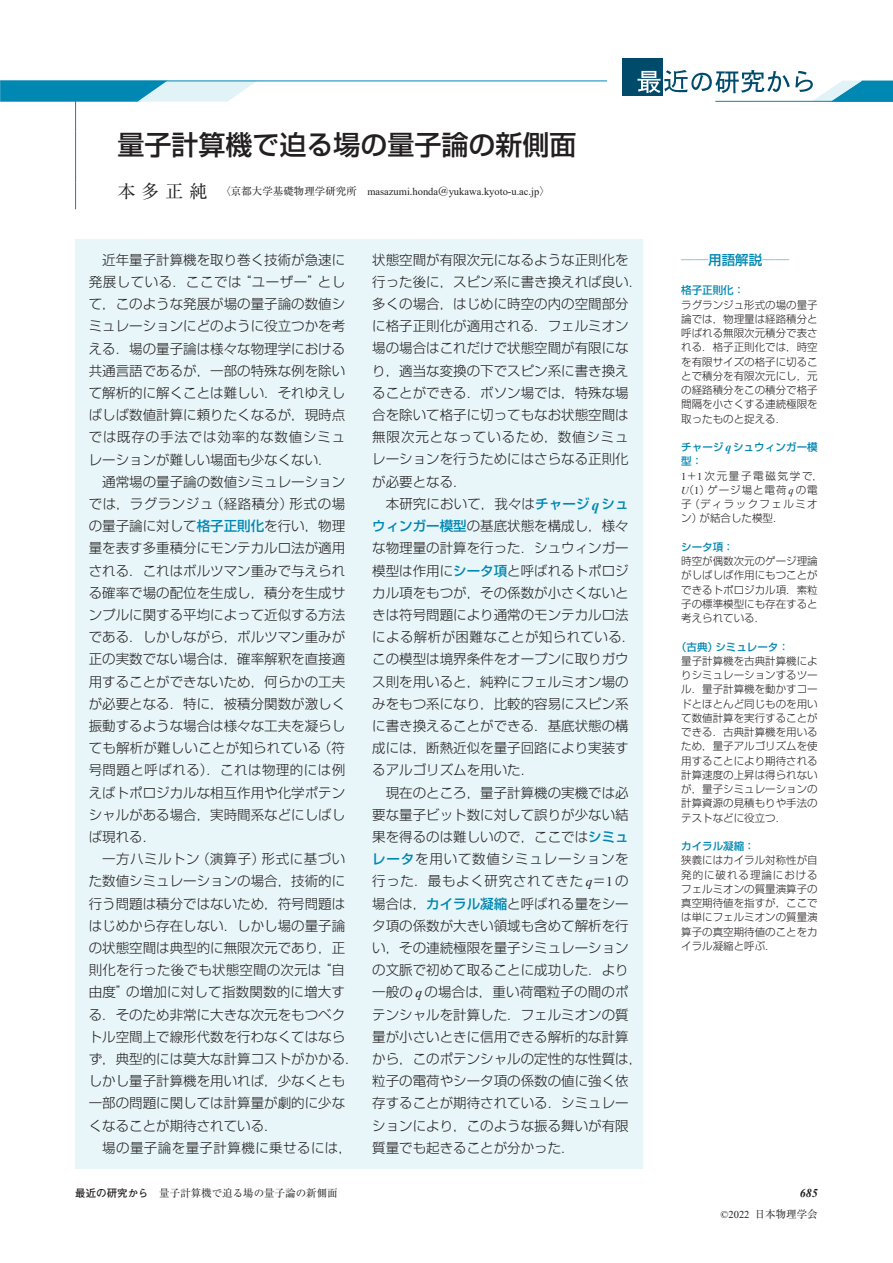
<style>
.page{position:relative;width:893px;height:1263px;background:#fff}
.page>*{position:absolute;margin:0;border:0;box-sizing:border-box;transform-origin:0 0}
.t1{font:500 27px "Shin Go Pr 6";color:#231f20}
.t2{font:300 13.5px/22.2px "Shin Go Pr 6";color:#231f20}
.t3{font:300 13.5px "Shin Go Pr 6";letter-spacing:.03em;color:#231f20}
.t4{font:300 13.5px "Koz Min Pro";color:#0087b2}
.t5{font:italic 700 12px "Times New Roman";color:#231f20}
.t6{font:300 10.5px/14.2px "Shin Go Pr 6";color:#231f20;text-align:justify}
.t7{font:300 10.5px/14.2px "Shin Go Pr 6";letter-spacing:.135em;color:#231f20}
.t8{font:10.5px "Times New Roman";color:#231f20}
.t9{font:10.5px "Ryumin Pr 6";color:#231f20}
.t10{font:500 10.5px "Shin Go Pr 6";color:#0087b2}
.s1{font-family:"Ryumin Pr 6";font-size:18px}
.s2{font-family:"Ryumin Pr 6"}
.s3{font-weight:500;color:#0087b2}
.s4{font-family:"Times New Roman";font-weight:700;font-style:italic;font-size:15.15px;color:#0087b2}
.s5{font-family:"Times New Roman";font-weight:400;font-style:italic}
.s6{font-family:"Times New Roman";font-weight:400}
.s7{font-family:"Shin Go Pr 6";font-weight:500}
.s8{font-family:"Times New Roman";font-weight:700;font-style:italic;font-size:11.7px;color:#0087b2}
.s9{font-family:"Futo Go B101 Pr 6";font-weight:700}
.s10{font-family:"Times New Roman"}
</style>
<div class="page">
<div style="left:75px;top:239px;width:567px;height:930px;background:#e8f6f9"></div>
<hr style="left:75px;top:97px;width:1px;height:34px;background:#0087b2">
<hr style="left:75px;top:131px;width:1px;height:51px;background:#0087b2">
<svg style="left:75px;top:182px;width:1px;height:27px"></svg>
<svg style="left:0;top:82px;width:255px;height:20px;background:#5fb4cf"></svg>
<hr style="left:0;top:81px;width:607px;height:1px;background:#0087b2">
<div style="left:623px;top:58px;width:40px;height:38px;background:#004b6c"></div>
<svg style="left:637px;top:70px;width:256px;height:32px"></svg>
<h1 class="t1" style="left:118px;top:123px;width:461px">量子計算機で迫る場の量子論の新側面</h1>
<p class="t8" style="left:118px;top:184px;width:434px"><span class="s1">本多正純　</span><span class="s2">〈京都大学基礎物理学研究所　</span>masazumi.honda<span class="s2">＠</span>yukawa.kyoto-u.ac.jp<span class="s2">〉</span></p>
<p class="t2" style="left:89px;top:247px;width:258px;text-align:justify;text-indent:14px">近年量子計算機を取り巻く技術が急速に発展している．ここでは“ユーザー”として，このような発展が場の量子論の数値シミュレーションにどのように役立つかを考える．場の量子論は様々な物理学における共通言語であるが，一部の特殊な例を除いて解析的に解くことは難しい．それゆえしばしば数値計算に頼りたくなるが，現時点では既存の手法では効率的な数値シミュレーションが難しい場面も少なくない．</p>
<p class="t2" style="left:89px;top:469px;width:258px;text-align:justify;text-indent:14px">通常場の量子論の数値シミュレーションでは，ラグランジュ（経路積分）形式の場の量子論に対して<span class="s3">格子正則化</span>を行い，物理量を表す多重積分にモンテカルロ法が適用される．これはボルツマン重みで与えられる確率で場の配位を生成し，積分を生成サンプルに関する平均によって近似する方法である．しかしながら，ボルツマン重みが正の実数でない場合は，確率解釈を直接適用することができないため，何らかの工夫が必要となる．特に，被積分関数が激しく振動するような場合は様々な工夫を凝らしても解析が難しいことが知られている（符号問題と呼ばれる）．これは物理的には例えばトポロジカルな相互作用や化学ポテンシャルがある場合，実時間系などにしばしば現れる．</p>
<p class="t2" style="left:89px;top:847px;width:271px;text-indent:14px">一方ハミルトン（演算子）形式に基づいた数値シミュレーションの場合，技術的に行う問題は積分ではないため，符号問題ははじめから存在しない．しかし場の量子論の状態空間は典型的に無限次元であり，正則化を行った後でも状態空間の次元は“自由度”の増加に対して指数関数的に増大する．そのため非常に大きな次元をもつベクトル空間上で線形代数を行わなくてはならず，典型的には莫大な計算コストがかかる．しかし量子計算機を用いれば，少なくとも一部の問題に関しては計算量が劇的に少なくなることが期待されている．</p>
<p class="t3" style="left:102px;top:1136px;width:251px">場の量子論を量子計算機に乗せるには，</p>
<p class="t2" style="left:372px;top:247px;width:272px">状態空間が有限次元になるような正則化を行った後に，スピン系に書き換えれば良い．多くの場合，はじめに時空の内の空間部分に格子正則化が適用される．フェルミオン場の場合はこれだけで状態空間が有限になり，適当な変換の下でスピン系に書き換えることができる．ボソン場では，特殊な場合を除いて格子に切ってもなお状態空間は無限次元となっているため，数値シミュレーションを行うためにはさらなる正則化が必要となる．</p>
<p class="t2" style="left:372px;top:491px;width:265px;text-indent:13px">本研究において，我々は<span class="s3">チャージ</span><span class="s4">q</span> <span class="s3">シュウィンガー模型</span>の基底状態を構成し，様々な物理量の計算を行った．シュウィンガー模型は作用に<span class="s3">シータ項</span>と呼ばれるトポロジカル項をもつが，その係数が小さくないときは符号問題により通常のモンテカルロ法による解析が困難なことが知られている．この模型は境界条件をオープンに取りガウス則を用いると，純粋にフェルミオン場のみをもつ系になり，比較的容易にスピン系に書き換えることができる．基底状態の構成には，断熱近似を量子回路により実装するアルゴリズムを用いた．</p>
<p class="t2" style="left:372px;top:780px;width:271px;text-indent:14px">現在のところ，量子計算機の実機では必要な量子ビット数に対して誤りが少ない結果を得るのは難しいので，ここでは<span class="s3">シミュレータ</span>を用いて数値シミュレーションを行った．最もよく研究されてきた <span class="s5">q</span>＝<span class="s6">1</span> の場合は，<span class="s3">カイラル凝縮</span>と呼ばれる量をシータ項の係数が大きい領域も含めて解析を行い，その連続極限を量子シミュレーションの文脈で初めて取ることに成功した．より一般の <span class="s5">q</span> の場合は，重い荷電粒子の間のポテンシャルを計算した．フェルミオンの質量が小さいときに信用できる解析的な計算から，このポテンシャルの定性的な性質は，粒子の電荷やシータ項の係数の値に強く依存することが期待されている．シミュレーションにより，このような振る舞いが有限質量でも起きることが分かった．</p>
<p class="t4" style="left:681px;top:250px;width:109px">――<span class="s7">用語解説</span>――</p>
<p class="t10" style="left:681px;top:282px;width:64px">格子正則化：</p>
<p class="t6" style="left:681px;top:297px;width:138px">ラグランジュ形式の場の量子論では，物理量は経路積分と呼ばれる無限次元積分で表される．格子正則化では，時空を有限サイズの格子に切ることで積分を有限次元にし，元の経路積分をこの積分で格子間隔を小さくする連続極限を取ったものと捉える．</p>
<p class="t7" style="left:681px;top:439px;width:143px"><span class="s3">チャージ</span> <span class="s8">q</span> <span class="s3">シュウィンガー模型：<br></span><span class="s6">1</span>＋<span class="s6">1</span>次元量子電磁気学で，<br><span class="s5">U</span>（<span class="s6">1</span>）ゲージ場と電荷<span class="s5">q</span>の電子（ディラックフェルミオン）が結合した模型．</p>
<p class="t10" style="left:681px;top:538px;width:54px">シータ項：</p>
<p class="t6" style="left:681px;top:553px;width:138px">時空が偶数次元のゲージ理論がしばしば作用にもつことができるトポロジカル項．素粒子の標準模型にも存在すると考えられている．</p>
<p class="t10" style="left:676px;top:638px;width:114px">（古典）シミュレータ：</p>
<p class="t6" style="left:681px;top:653px;width:138px">量子計算機を古典計算機によりシミュレーションするツール．量子計算機を動かすコードとほとんど同じものを用いて数値計算を実行することができる．古典計算機を用いるため，量子アルゴリズムを使用することにより期待される計算速度の上昇は得られないが，量子シミュレーションの計算資源の見積もりや手法のテストなどに役立つ．</p>
<p class="t10" style="left:681px;top:838px;width:75px">カイラル凝縮：</p>
<p class="t6" style="left:681px;top:852px;width:138px">狭義にはカイラル対称性が自発的に破れる理論におけるフェルミオンの質量演算子の真空期待値を指すが，ここでは単にフェルミオンの質量演算子の真空期待値のことをカイラル凝縮と呼ぶ．</p>
<p class="t9" style="left:75px;top:1184px;width:264px"><span class="s9">最近の研究から</span>　量子計算機で迫る場の量子論の新側面</p>
<p class="t5" style="left:800px;top:1185px;width:19px">685</p>
<p class="t9" style="left:720px;top:1206px;width:99px"><span class="s10">©2022</span> 日本物理学会</p>
</div>
